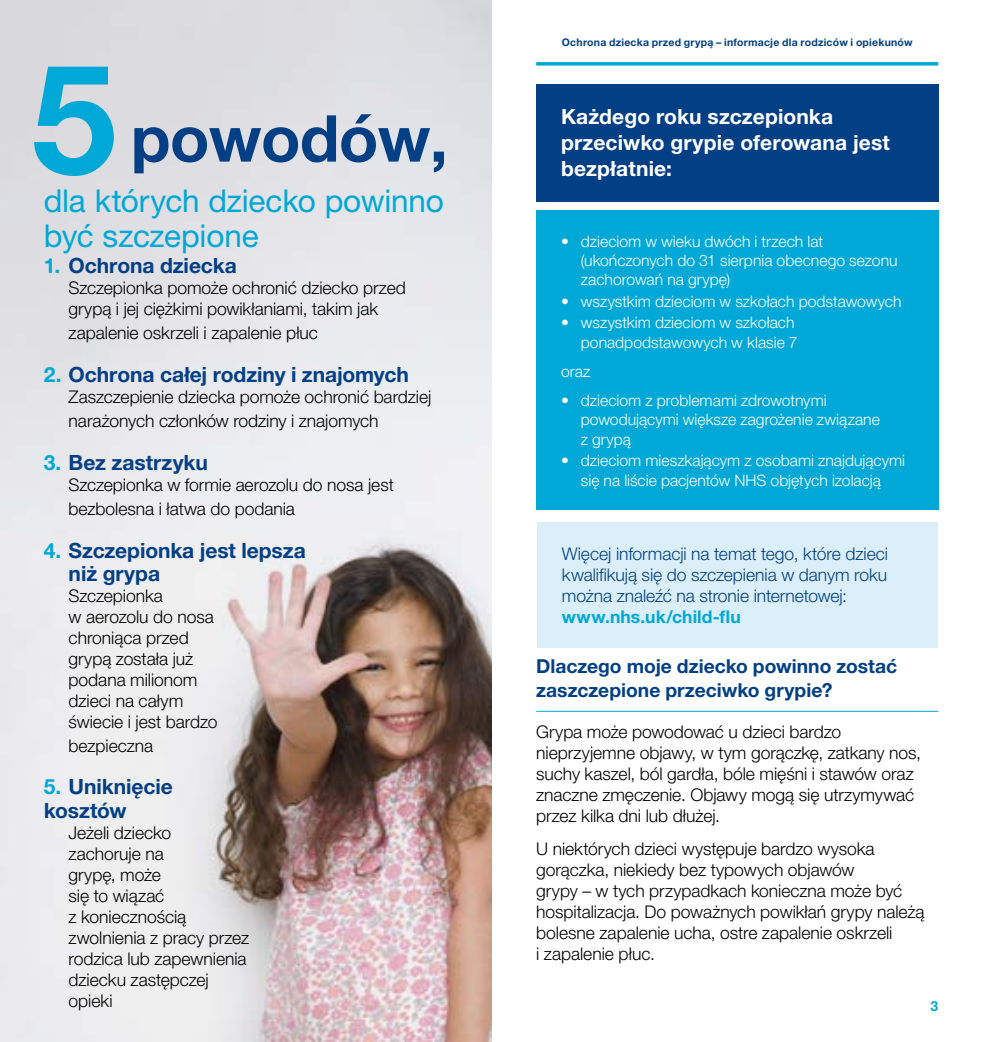
<style>
.page{position:relative;width:983px;height:1042px;background:#fff}
.page>*{position:absolute;margin:0;border:0;box-sizing:border-box;transform-origin:0 0}
.t1{font:700 153.12px "Helvetica Neue LT Pro";color:#00a8d7}
.t2{font:700 64.75px "Helvetica Neue LT Pro";letter-spacing:-.01em;color:#033f85}
.t3{font:31.5px/35px "Helvetica Neue LT Pro";letter-spacing:-.005em;color:#00a8d7}
.t4{font:700 21px/23.6px "Helvetica Neue LT Pro";letter-spacing:-.005em;color:#033f85}
.t5{font:700 21px/26.2px "Helvetica Neue LT Pro";letter-spacing:.005em;color:#fff}
.t6{font:700 19.25px/24.5px "Helvetica Neue LT Pro";color:#033f85}
.t7{font:300 17.5px/21px "Helvetica Neue LT Pro";letter-spacing:-.005em;color:#000}
.t8{font:300 17.5px/21px "Helvetica Neue LT Pro";letter-spacing:-.005em;color:#033f85;text-align:justify}
.t9{font:700 17.5px "Helvetica Neue LT Pro";letter-spacing:.005em;color:#00a8d7}
.t10{font:300 15.75px/19.2px "Helvetica Neue LT Pro";color:#fff}
.t11{font:700 14px "Helvetica Neue LT Pro";color:#00a8d7}
.t12{font:700 10.5px "Helvetica Neue LT Pro";letter-spacing:.02em;color:#033f85}
.s1{color:#00a8d7}
</style>
<div class="page">
<svg style="left:536px;top:62px;width:402px;height:4px;background:#1fb2db"></svg>
<img style="left:0;top:0;width:491px;height:1042px">
<div style="left:536px;top:84px;width:402px;height:117px;background:#033f85"></div>
<div style="left:536px;top:210px;width:402px;height:300px;background:#00a8d7"></div>
<div style="left:537px;top:522px;width:400px;height:125px;background:#daeff9"></div>
<hr style="left:536px;top:711px;width:402px;height:1px;background:#00a8d7">
<h1 class="t1" style="left:31px;top:24px;width:87px">5</h1>
<h2 class="t2" style="left:131px;top:98px;width:318px">powodów,</h2>
<h3 class="t3" style="left:44px;top:183px;width:401px">dla których dziecko powinno być szczepione</h3>
<p class="t4" style="left:44px;top:253px;width:194px"><span class="s1">1.</span> Ochrona dziecka</p>
<p class="t7" style="left:69px;top:277px;width:338px">Szczepionka pomoże ochronić dziecko przed grypą i jej ciężkimi powikłaniami, takim jak</p>
<p class="t7" style="left:69px;top:321px;width:251px">zapalenie oskrzeli i zapalenie płuc</p>
<p class="t4" style="left:44px;top:362px;width:366px"><span class="s1">2.</span> Ochrona całej rodziny i znajomych</p>
<p class="t7" style="left:69px;top:385px;width:364px;line-height:23.6px">Zaszczepienie dziecka pomoże ochronić bardziej narażonych członków rodziny i znajomych</p>
<p class="t4" style="left:44px;top:450px;width:165px"><span class="s1">3.</span> Bez zastrzyku</p>
<p class="t7" style="left:69px;top:473px;width:326px;line-height:23.6px">Szczepionka w formie aerozolu do nosa jest bezbolesna i łatwa do podania</p>
<p class="t4" style="left:69px;top:538px;width:239px;text-indent:-25px"><span class="s1">4.</span> Szczepionka jest lepsza niż grypa</p>
<p class="t7" style="left:69px;top:585px;width:150px">Szczepionka<br>w aerozolu do nosa chroniąca przed grypą została już podana milionom dzieci na całym świecie i jest bardzo</p>
<p class="t7" style="left:69px;top:735px;width:86px">bezpieczna</p>
<p class="t4" style="left:44px;top:774px;width:131px"><span class="s1">5.</span> Uniknięcie kosztów</p>
<p class="t7" style="left:69px;top:822px;width:182px">Jeżeli dziecko<br>zachoruje na<br>grypę, może<br>się to wiązać<br>z koniecznością zwolnienia z pracy przez rodzica lub zapewnienia dziecku zastępczej opieki</p>
<p class="t12" style="left:561px;top:36px;width:352px">Ochrona dziecka przed grypą – informacje dla rodziców i opiekunów</p>
<p class="t5" style="left:561px;top:103px;width:330px">Każdego roku szczepionka przeciwko grypie oferowana jest bezpłatnie:</p>
<p class="t10" style="left:580px;top:231px;width:318px;text-indent:-20px">• dzieciom w wieku dwóch i trzech lat (ukończonych do 31 sierpnia obecnego sezonu zachorowań na grypę)</p>
<p class="t10" style="left:561px;top:291px;width:342px">• wszystkim dzieciom w szkołach podstawowych</p>
<p class="t10" style="left:561px;top:313px;width:238px;text-align:right">• wszystkim dzieciom w szkołach ponadpodstawowych w klasie 7</p>
<p class="t10" style="left:561px;top:361px;width:31px">oraz</p>
<p class="t10" style="left:580px;top:390px;width:300px;text-indent:-20px">• dzieciom z problemami zdrowotnymi powodującymi większe zagrożenie związane z grypą</p>
<p class="t10" style="left:561px;top:451px;width:345px;text-align:center">• dzieciom mieszkającym z osobami znajdującymi się na liście pacjentów NHS objętych izolacją</p>
<p class="t8" style="left:561px;top:543px;width:327px">Więcej informacji na temat tego, które dzieci kwalifikują się do szczepienia w danym roku można znaleźć na stronie internetowej:</p>
<p class="t9" style="left:561px;top:606px;width:180px">www.nhs.uk/child-flu</p>
<p class="t6" style="left:536px;top:653px;width:362px">Dlaczego moje dziecko powinno zostać zaszczepione przeciwko grypie?</p>
<p class="t7" style="left:536px;top:721px;width:386px">Grypa może powodować u dzieci bardzo nieprzyjemne objawy, w tym gorączkę, zatkany nos, suchy kaszel, ból gardła, bóle mięśni i stawów oraz znaczne zmęczenie. Objawy mogą się utrzymywać przez kilka dni lub dłużej.</p>
<p class="t7" style="left:536px;top:838px;width:390px">U niektórych dzieci występuje bardzo wysoka gorączka, niekiedy bez typowych objawów<br>grypy – w tych przypadkach konieczna może być hospitalizacja. Do poważnych powikłań grypy należą bolesne zapalenie ucha, ostre zapalenie oskrzeli<br>i zapalenie płuc.</p>
<p class="t11" style="left:930px;top:997px;width:9px">3</p>
</div>
